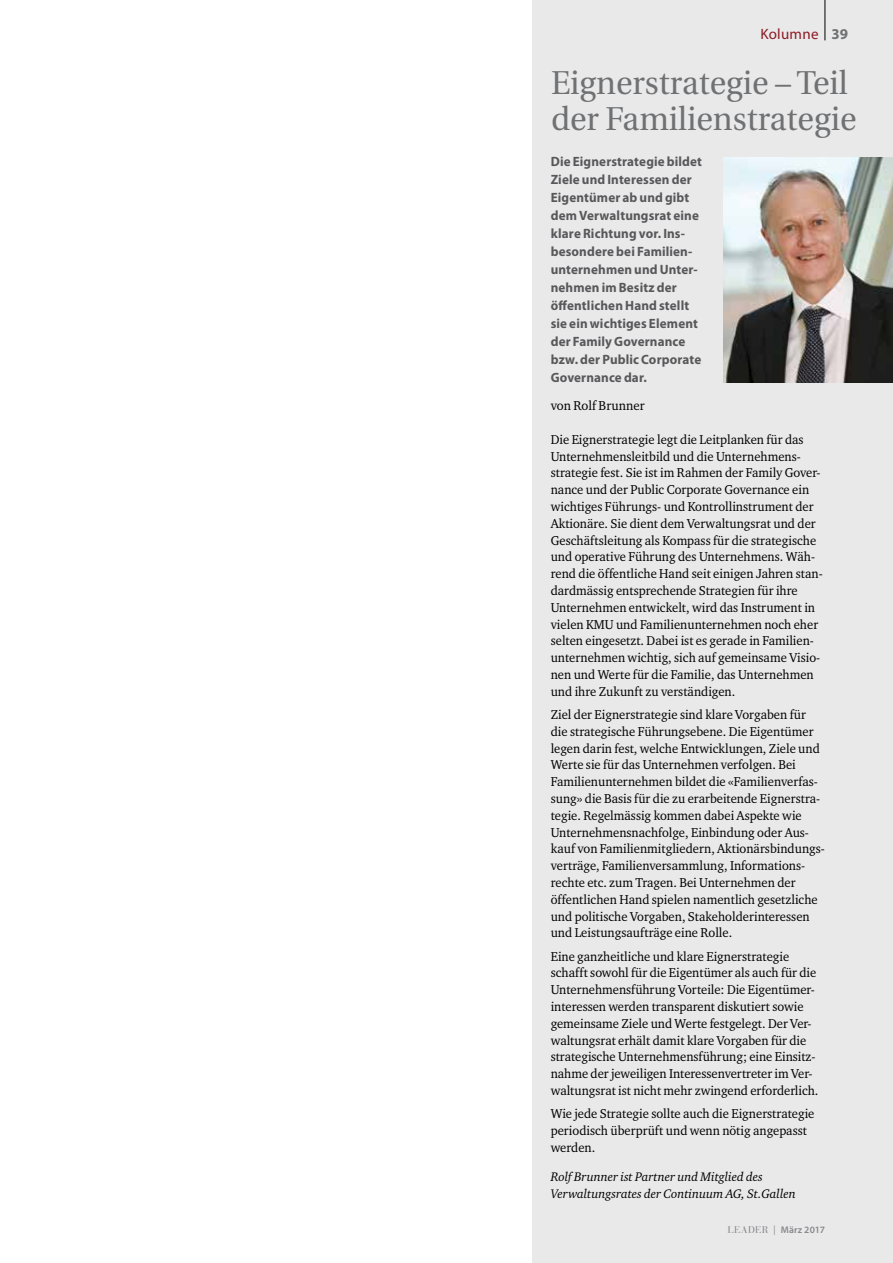
<style>
.page{position:relative;width:893px;height:1263px;background:#fff}
.page>*{position:absolute;margin:0;border:0;box-sizing:border-box;transform-origin:0 0}
.t1{font:33px/36px "Utopia";color:#707172}
.t2{font:15px "Myriad Pro";letter-spacing:.02em;color:#8c1a24}
.t3{font:700 13.5px/18px "Myriad Pro";letter-spacing:.01em;color:#58585a}
.t4{font:13.2px/16.8px "Charter ITC";color:#000;scale:.96 1}
.t5{font:13.2px "Charter ITC";color:#000}
.t6{font:italic 12.75px/16.5px "Charter ITC";color:#000}
.t7{font:600 9.75px "Myriad Pro";letter-spacing:.01em;color:#87888a}
.s1{font-weight:700;color:#707172}
.s2{font-family:"Bauer Bodoni";font-weight:400}
</style>
<div class="page">
<div style="left:532px;top:0;width:361px;height:1263px;background:#e9e9ea"></div>
<img style="left:724px;top:158px;width:169px;height:225px">
<hr style="left:825px;top:0;width:1px;height:40px;background:#000">
<p class="t2" style="left:760px;top:25px;width:89px">Kolumne <span class="s1">39</span></p>
<h1 class="t1" style="left:551px;top:65px;width:307px">Eignerstrategie – Teil der Familienstrategie</h1>
<p class="t3" style="left:551px;top:152px;width:153px">Die Eignerstrategie bildet<br>Ziele und Interessen der<br>Eigentümer ab und gibt dem Verwaltungsrat eine klare Richtung vor. Ins&shy;besondere bei Familien&shy;unternehmen und Unter&shy;nehmen im Besitz der öffentlichen Hand stellt sie ein wichtiges Element der Family Governance bzw. der Public Corporate<br>Governance dar.</p>
<p class="t5" style="left:551px;top:397px;width:95px">von Rolf Brunner</p>
<p class="t4" style="left:551px;top:431px;width:285px">Die Eignerstrategie legt die Leitplanken für das Unternehmensleitbild und die Unternehmens&shy;strategie fest. Sie ist im Rahmen der Family Gover&shy;nance und der Public Corporate Governance ein wichtiges Führungs- und Kontrollinstrument der Aktionäre. Sie dient dem Verwaltungsrat und der Geschäftsleitung als Kompass für die strategische und operative Führung des Unternehmens. Wäh&shy;rend die öffentliche Hand seit einigen Jahren stan&shy;dardmässig entsprechende Strategien für ihre Unternehmen entwickelt, wird das Instrument in vielen KMU und Familienunternehmen noch eher selten eingesetzt. Dabei ist es gerade in Familien&shy;unternehmen wichtig, sich auf gemeinsame Visio&shy;nen und Werte für die Familie, das Unternehmen und ihre Zukunft zu verständigen.</p>
<p class="t4" style="left:551px;top:706px;width:287px">Ziel der Eignerstrategie sind klare Vorgaben für die strategische Führungsebene. Die Eigentümer legen darin fest, welche Entwicklungen, Ziele und Werte sie für das Unternehmen verfolgen. Bei Familienunternehmen bildet die «Familienverfas&shy;sung» die Basis für die zu erarbeitende Eignerstra&shy;tegie. Regelmässig kommen dabei Aspekte wie Unternehmensnachfolge, Einbindung oder Aus&shy;kauf von Familienmitgliedern, Aktionärsbindungs&shy;verträge, Familienversammlung, Informations&shy;rechte etc. zum Tragen. Bei Unternehmen der öffentlichen Hand spielen namentlich gesetzliche und politische Vorgaben, Stakeholderinteressen und Leistungsaufträge eine Rolle.</p>
<p class="t4" style="left:551px;top:947px;width:280px">Eine ganzheitliche und klare Eignerstrategie schafft sowohl für die Eigentümer als auch für die Unternehmensführung Vorteile: Die Eigentümer&shy;interessen werden transparent diskutiert sowie gemeinsame Ziele und Werte festgelegt. Der Ver&shy;waltungsrat erhält damit klare Vorgaben für die strategische Unternehmensführung; eine Einsitz&shy;nahme der jeweiligen Interessenvertreter im Ver&shy;waltungsrat ist nicht mehr zwingend erforderlich.</p>
<p class="t4" style="left:551px;top:1105px;width:276px">Wie jede Strategie sollte auch die Eignerstrategie periodisch überprüft und wenn nötig angepasst werden.</p>
<p class="t6" style="left:551px;top:1168px;width:246px">Rolf Brunner ist Partner und Mitglied des<br>Verwaltungsrates der Continuum AG, St.Gallen</p>
<p class="t7" style="left:727px;top:1223px;width:99px"><span class="s2">LEADER |</span> März 2017</p>
</div>
